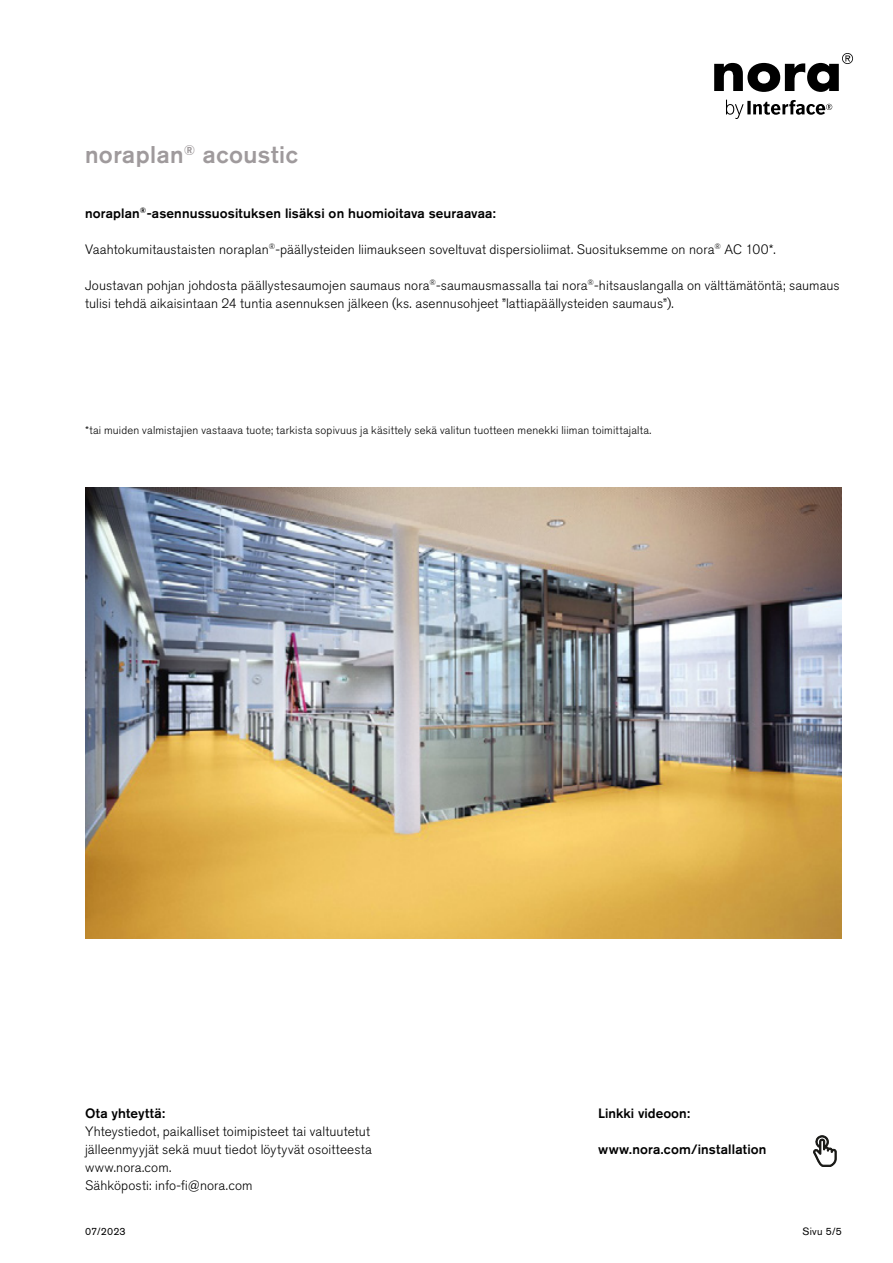
<style>
.page{position:relative;width:893px;height:1263px;background:#fff}
.page>*{position:absolute;margin:0;border:0;box-sizing:border-box;transform-origin:0 0}
.t1{font:500 24px "Akzidenz Grotesk Pro";letter-spacing:.02em;color:#9f9a9c}
.t2{font:300 13.5px/18px "Akzidenz Grotesk Pro";letter-spacing:.01em;color:#000}
.t3{font:500 13.5px "Akzidenz Grotesk Pro";letter-spacing:.01em;color:#000}
.t4{font:300 11.25px "Akzidenz Grotesk Pro";letter-spacing:.015em;color:#000}
.t5{font:10.5px "Akzidenz Grotesk Pro";letter-spacing:.02em;color:#000}
</style>
<div class="page">
<img style="left:85px;top:488px;width:757px;height:451px">
<svg style="left:813px;top:1135px;width:23px;height:32px"></svg>
<svg style="left:714px;top:53px;width:139px;height:39px"></svg>
<svg style="left:726px;top:100px;width:106px;height:19px"></svg>
<h1 class="t1" style="left:85px;top:139px;width:215px">noraplan<sup>®</sup> acoustic</h1>
<p class="t3" style="left:85px;top:204px;width:412px">noraplan<sup>®</sup>-asennussuosituksen lisäksi on huomioitava seuraavaa:</p>
<p class="t2" style="left:85px;top:240px;width:692px">Vaahtokumitaustaisten noraplan<sup>®</sup>-päällysteiden liimaukseen soveltuvat dispersioliimat. Suosituksemme on nora<sup>®</sup> AC 100*.</p>
<p class="t2" style="left:85px;top:276px;width:756px">Joustavan pohjan johdosta päällystesaumojen saumaus nora<sup>®</sup>-saumausmassalla tai nora<sup>®</sup>-hitsauslangalla on välttämätöntä; saumaus tulisi tehdä aikaisintaan 24 tuntia asennuksen jälkeen (ks. asennusohjeet ”lattiapäällysteiden saumaus”).</p>
<p class="t4" style="left:85px;top:422px;width:568px">*tai muiden valmistajien vastaava tuote; tarkista sopivuus ja käsittely sekä valitun tuotteen menekki liiman toimittajalta.</p>
<p class="t3" style="left:85px;top:1104px;width:82px">Ota yhteyttä:</p>
<p class="t2" style="left:85px;top:1122px;width:288px">Yhteystiedot, paikalliset toimipisteet tai valtuutetut jälleenmyyjät sekä muut tiedot löytyvät osoitteesta www.nora.com.<br>Sähköposti: info-fi@nora.com</p>
<p class="t3" style="left:598px;top:1104px;width:93px">Linkki videoon:</p>
<p class="t3" style="left:598px;top:1140px;width:170px">www.nora.com/installation</p>
<p class="t5" style="left:85px;top:1224px;width:42px">07/2023</p>
<p class="t5" style="left:802px;top:1224px;width:41px">Sivu 5/5</p>
</div>
